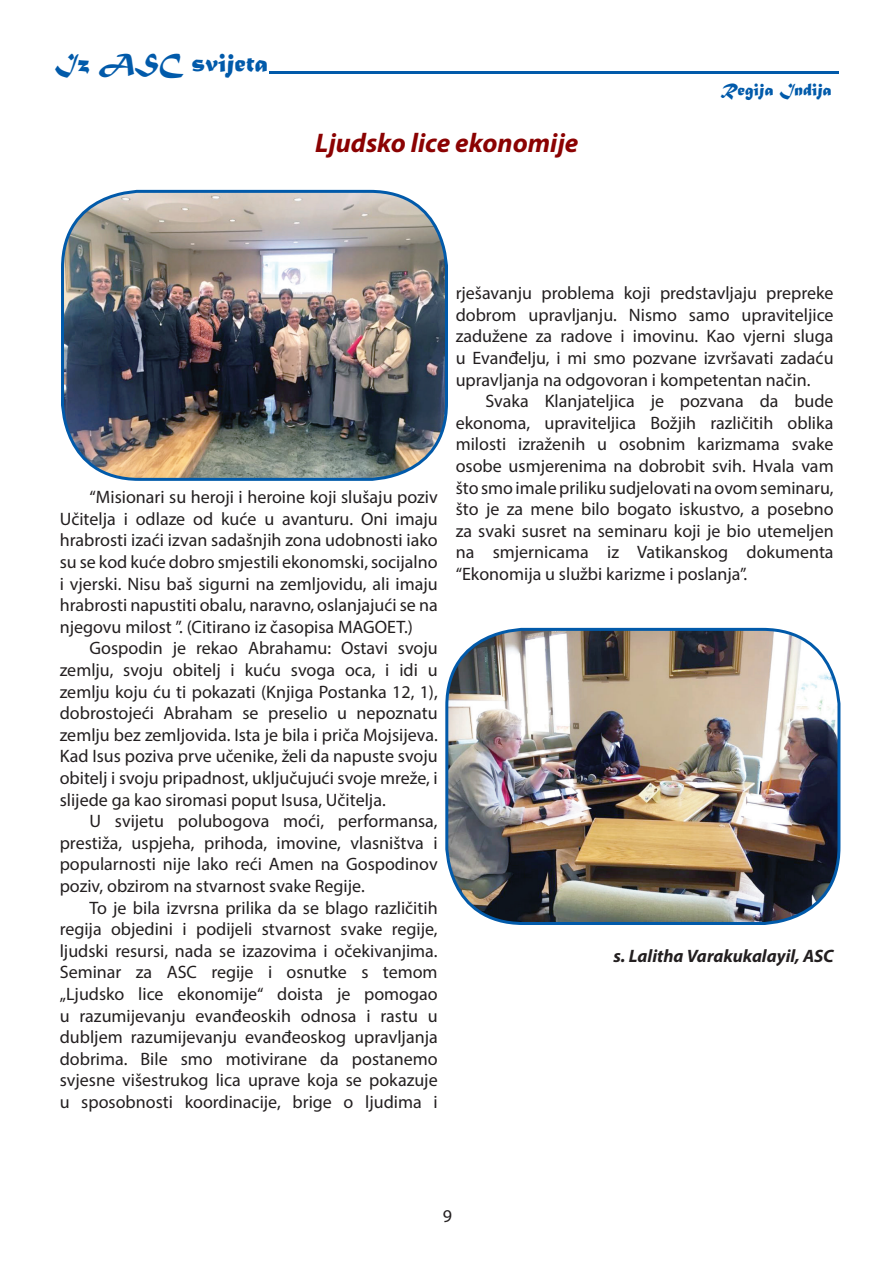
<style>
.page{position:relative;width:893px;height:1263px;background:#fff}
.page>*{position:absolute;margin:0;border:0;box-sizing:border-box;transform-origin:0 0}
.t1{font:italic 700 27px "Myriad Pro";color:#8b0202}
.t2{font:27px "Matura MT Script Capitals";color:#015aaa}
.t3{font:18px/21.6px "Myriad Pro";color:#231f20;text-align:justify}
.t4{font:italic 700 18px "Myriad Pro";color:#231f20}
.t5{font:18px "Matura MT Script Capitals";color:#015aaa}
</style>
<div class="page">
<img style="left:447px;top:629px;width:392px;height:294px">
<div style="left:445px;top:628px;width:395px;height:297px;border:3px solid #015aaa;border-radius:77px"></div>
<img style="left:63px;top:191px;width:383px;height:288px">
<div style="left:61px;top:190px;width:387px;height:291px;border:3px solid #015aaa;border-radius:77px"></div>
<svg style="left:269px;top:71px;width:570px;height:2px"></svg>
<h1 class="t2" style="left:55px;top:46px;width:215px">Iz ASC svijeta</h1>
<h1 class="t1" style="left:315px;top:125px;width:265px">Ljudsko lice ekonomije</h1>
<p class="t5" style="left:720px;top:79px;width:113px">Regija Indija</p>
<p class="t3" style="left:60px;top:486px;width:379px;text-indent:30px">“Misionari su heroji i heroine koji slušaju poziv Učitelja i odlaze od kuće u avanturu. Oni imaju hrabrosti izaći izvan sadašnjih zona udobnosti iako su se kod kuće dobro smjestili ekonomski, socijalno i vjerski. Nisu baš sigurni na zemljovidu, ali imaju hrabrosti napustiti obalu, naravno, oslanjajući se na njegovu milost ”. (Citirano iz časopisa MAGOET.)</p>
<p class="t3" style="left:60px;top:637px;width:379px;text-indent:30px">Gospodin je rekao Abrahamu: Ostavi svoju zemlju, svoju obitelj i kuću svoga oca, i idi u zemlju koju ću ti pokazati (Knjiga Postanka 12, 1), dobrostojeći Abraham se preselio u nepoznatu zemlju bez zemljovida. Ista je bila i priča Mojsijeva.<br>Kad Isus poziva prve učenike, želi da napuste svoju obitelj i svoju pripadnost, uključujući svoje mreže, i slijede ga kao siromasi poput Isusa, Učitelja.</p>
<p class="t3" style="left:60px;top:810px;width:379px;text-indent:30px">U svijetu polubogova moći, performansa, prestiža, uspjeha, prihoda, imovine, vlasništva i popularnosti nije lako reći Amen na Gospodinov poziv, obzirom na stvarnost svake Regije.</p>
<p class="t3" style="left:60px;top:896px;width:379px;text-indent:30px">To je bila izvrsna prilika da se blago različitih regija objedini i podijeli stvarnost svake regije, ljudski resursi, nada se izazovima i očekivanjima.<br>Seminar za ASC regije i osnutke s temom „Ljudsko lice ekonomije“ doista je pomogao u razumijevanju evanđeoskih odnosa i rastu u dubljem razumijevanju evanđeoskog upravljanja dobrima. Bile smo motivirane da postanemo svjesne višestrukog lica uprave koja se pokazuje u sposobnosti koordinacije, brige o ljudima i</p>
<p class="t3" style="left:456px;top:282px;width:379px">rješavanju problema koji predstavljaju prepreke dobrom upravljanju. Nismo samo upraviteljice zadužene za radove i imovinu. Kao vjerni sluga u Evanđelju, i mi smo pozvane izvršavati zadaću upravljanja na odgovoran i kompetentan način.</p>
<p class="t3" style="left:456px;top:390px;width:379px;text-indent:30px">Svaka Klanjateljica je pozvana da bude ekonoma, upraviteljica Božjih različitih oblika milosti izraženih u osobnim karizmama svake osobe usmjerenima na dobrobit svih. Hvala vam što smo imale priliku sudjelovati na ovom seminaru, što je za mene bilo bogato iskustvo, a posebno za svaki susret na seminaru koji je bio utemeljen na smjernicama iz Vatikanskog dokumenta “Ekonomija u službi karizme i poslanja”.</p>
<p class="t4" style="left:614px;top:944px;width:222px">s. Lalitha Varakukalayil, ASC</p>
<p class="t3" style="left:443px;top:1205px;width:11px">9</p>
</div>
